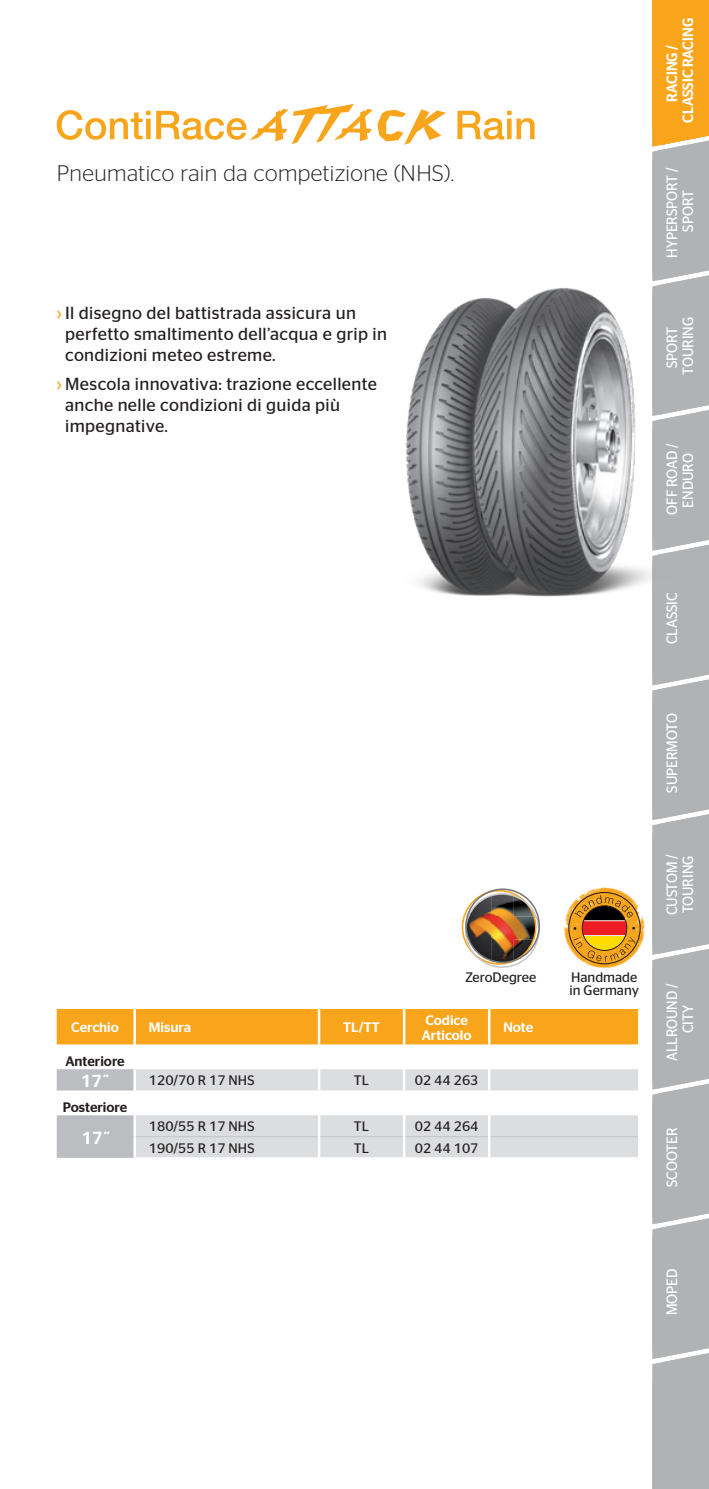
<style>
.page{position:relative;width:709px;height:1489px;background:#fff}
.page>*{position:absolute;margin:0;border:0;box-sizing:border-box;transform-origin:0 0}
.t1{font:300 22.5px "Continental Stag Sans";letter-spacing:.02em;color:#231f20}
.t2{font:17.5px/21px "Continental Stag Sans";letter-spacing:.02em;color:#231f20}
.t3{font:500 17.5px "Continental Stag Sans";color:#fff}
.t4{font:15px/16.2px "Continental Stag Sans";color:#fff;text-align:center;scale:.95 1}
.t5{font:500 15px/16.2px "Continental Stag Sans";color:#fff;text-align:center;scale:.95 1}
.t6{font:13.75px/13.2px "Continental Stag Sans";color:#231f20}
.t7{font:500 13.75px/15px "Continental Stag Sans";color:#fff}
.t8{font:500 13.75px "Continental Stag Sans";color:#231f20}
.s1{color:#f9a51b}
</style>
<div class="page">
<img style="left:406px;top:288px;width:246px;height:309px">
<img style="left:462px;top:888px;width:78px;height:79px">
<img style="left:564px;top:887px;width:81px;height:81px">
<div style="left:568px;top:891px;width:72px;height:73px;border:1px solid #231f20;border-radius:50%"></div>
<svg style="left:573px;top:895px;width:62px;height:66px;background:#c77c24"></svg>
<div style="left:57px;top:1009px;width:581px;height:35px;background:#f9a51b"></div>
<svg style="left:57px;top:1069px;width:76px;height:88px"></svg>
<svg style="left:136px;top:1069px;width:502px;height:88px;fill:#dcdddf"></svg>
<hr style="left:318px;top:1008px;width:2px;height:36px;background:#fff">
<hr style="left:403px;top:1008px;width:2px;height:36px;background:#fff">
<hr style="left:488px;top:1008px;width:2px;height:36px;background:#fff">
<hr style="left:133px;top:1008px;width:3px;height:36px;background:#fff">
<hr style="left:318px;top:1069px;width:2px;height:21px;background:#fff">
<hr style="left:403px;top:1069px;width:2px;height:21px;background:#fff">
<hr style="left:488px;top:1069px;width:2px;height:21px;background:#fff">
<hr style="left:136px;top:1135px;width:182px;height:2px;background:#c7c8ca">
<hr style="left:320px;top:1135px;width:83px;height:2px;background:#c7c8ca">
<hr style="left:405px;top:1135px;width:83px;height:2px;background:#c7c8ca">
<hr style="left:490px;top:1135px;width:148px;height:2px;background:#c7c8ca">
<hr style="left:318px;top:1115px;width:2px;height:21px;background:#fff">
<hr style="left:403px;top:1115px;width:2px;height:21px;background:#fff">
<hr style="left:488px;top:1115px;width:2px;height:21px;background:#fff">
<hr style="left:318px;top:1136px;width:2px;height:21px;background:#fff">
<hr style="left:403px;top:1136px;width:2px;height:21px;background:#fff">
<hr style="left:488px;top:1136px;width:2px;height:21px;background:#fff">
<svg style="left:57px;top:104px;width:389px;height:41px"></svg>
<svg style="left:457px;top:111px;width:77px;height:29px"></svg>
<svg style="left:652px;top:0;width:57px;height:1488px;background:#b9b3a8"></svg>
<p class="t1" style="left:57px;top:161px;width:399px">Pneumatico rain da competizione (NHS).</p>
<p class="t2" style="left:65px;top:302px;width:323px;text-indent:-8px"><span class="s1">›</span> Il disegno del battistrada assicura un perfetto smaltimento dell’acqua e grip in condizioni meteo estreme.</p>
<p class="t2" style="left:65px;top:373px;width:313px;text-indent:-8px"><span class="s1">›</span> Mescola innovativa: trazione eccellente anche nelle condizioni di guida più impegnative.</p>
<p class="t5" style="left:663px;top:122px;width:112px;rotate:-90deg">RACING /<br>CLASSIC RACING</p>
<p class="t4" style="left:663px;top:258px;width:97px;rotate:-90deg">HYPERSPORT /<br>SPORT</p>
<p class="t4" style="left:663px;top:374px;width:63px;rotate:-90deg">SPORT<br>TOURING</p>
<p class="t4" style="left:663px;top:515px;width:77px;rotate:-90deg">OFF ROAD /<br>ENDURO</p>
<p class="t4" style="left:663px;top:644px;width:56px;rotate:-90deg">CLASSIC</p>
<p class="t6" style="left:465px;top:970px;width:72px">ZeroDegree</p>
<p class="t6" style="left:569px;top:970px;width:71px">Handmade in Germany</p>
<p class="t7" style="left:71px;top:1019px;width:49px">Cerchio</p>
<p class="t7" style="left:149px;top:1019px;width:44px">Misura</p>
<p class="t7" style="left:343px;top:1019px;width:38px">TL/TT</p>
<p class="t7" style="left:422px;top:1012px;width:51px">Codice<br>Articolo</p>
<p class="t7" style="left:503px;top:1019px;width:31px">Note</p>
<p class="t8" style="left:65px;top:1052px;width:61px">Anteriore</p>
<p class="t3" style="left:81px;top:1070px;width:30px">17˝</p>
<p class="t6" style="left:149px;top:1073px;width:107px">120/70 R 17 NHS</p>
<p class="t6" style="left:354px;top:1073px;width:17px">TL</p>
<p class="t6" style="left:415px;top:1073px;width:65px">02 44 263</p>
<p class="t8" style="left:63px;top:1098px;width:66px">Posteriore</p>
<p class="t3" style="left:82px;top:1127px;width:30px">17˝</p>
<p class="t6" style="left:149px;top:1119px;width:107px">180/55 R 17 NHS</p>
<p class="t6" style="left:354px;top:1119px;width:17px">TL</p>
<p class="t6" style="left:415px;top:1119px;width:65px">02 44 264</p>
<p class="t6" style="left:149px;top:1141px;width:107px">190/55 R 17 NHS</p>
<p class="t6" style="left:354px;top:1141px;width:17px">TL</p>
<p class="t6" style="left:415px;top:1141px;width:65px">02 44 107</p>
<p class="t4" style="left:663px;top:792px;width:85px;rotate:-90deg">SUPERMOTO</p>
<p class="t4" style="left:663px;top:915px;width:66px;text-align:left;rotate:-90deg">CUSTOM /<br>TOURING</p>
<p class="t4" style="left:663px;top:1061px;width:84px;rotate:-90deg">ALLROUND /<br>CITY</p>
<p class="t4" style="left:663px;top:1186px;width:65px;rotate:-90deg">SCOOTER</p>
<p class="t4" style="left:663px;top:1314px;width:51px;rotate:-90deg">MOPED</p>
</div>
